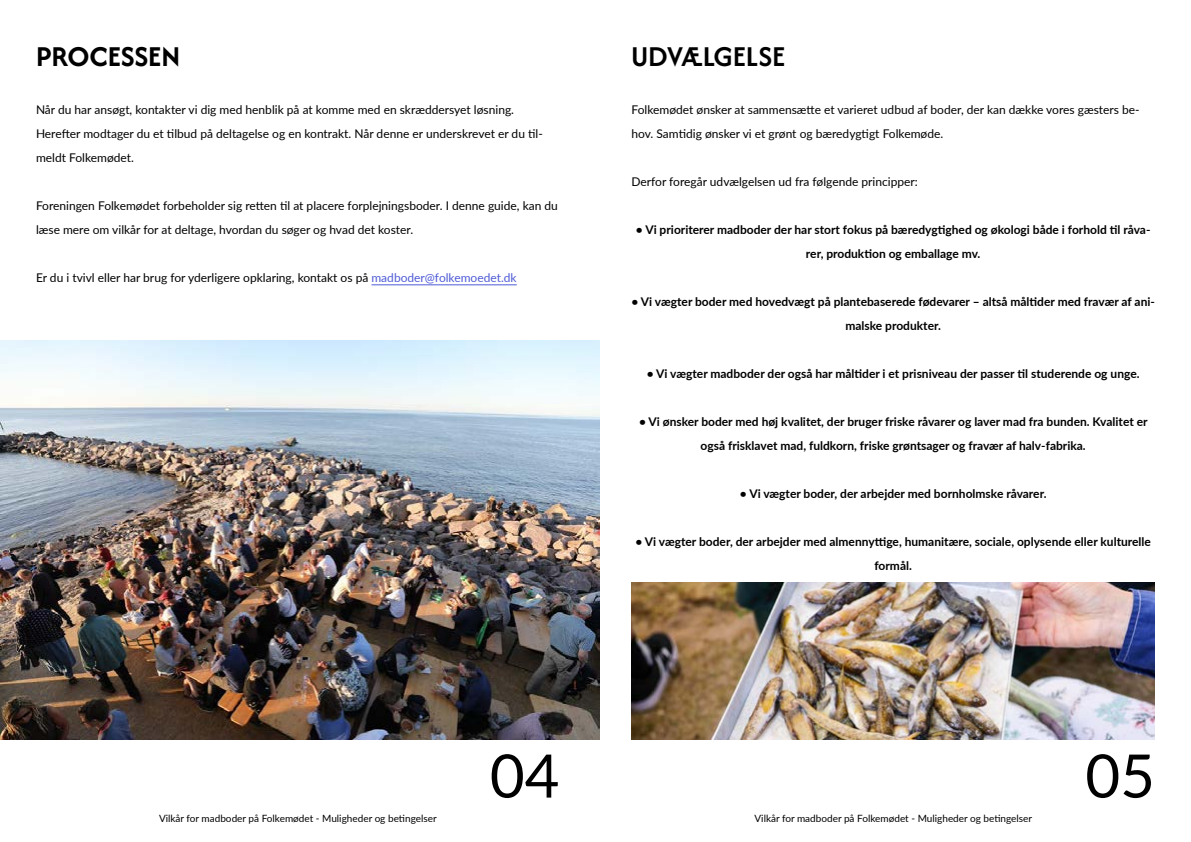
<style>
.page{position:relative;width:1191px;height:842px;background:#fff}
.page>*{position:absolute;margin:0;border:0;box-sizing:border-box;transform-origin:0 0}
.t1{font:60px "Lato";color:#000}
.t2{font:600 30px "Afacad";color:#000}
.t3{font:30px "Afacad";color:#000}
.t4{font:12px/24px "Lato";color:#000}
.t5{font:700 12px/24px "Lato";color:#000;text-align:center}
.t6{font:10px "Lato";color:#000}
.s1{color:#4f5cd6}
</style>
<div class="page">
<hr style="left:371px;top:285px;width:146px;height:1px;background:#4f5cd6">
<img style="left:0;top:340px;width:599px;height:399px">
<img style="left:631px;top:583px;width:524px;height:156px">
<h2 class="t3" style="left:36px;top:38px;width:146px">PROCESSEN</h2>
<p class="t4" style="left:36px;top:97px;width:508px">Når du har ansøgt, kontakter vi dig med henblik på at komme med en skræddersyet løsning.<br>Herefter modtager du et tilbud på deltagelse og en kontrakt. Når denne er underskrevet er du til&shy;meldt Folkemødet.</p>
<p class="t4" style="left:36px;top:193px;width:523px">Foreningen Folkemødet forbeholder sig retten til at placere forplejningsboder. I denne guide, kan du læse mere om vilkår for at deltage, hvordan du søger og hvad det koster.</p>
<p class="t4" style="left:36px;top:265px;width:482px">Er du i tvivl eller har brug for yderligere opklaring, kontakt os på <span class="s1">madboder@folkemoedet.dk</span></p>
<p class="t6" style="left:159px;top:811px;width:279px">Vilkår for madboder på Folkemødet - Muligheder og betingelser</p>
<h1 class="t1" style="left:490px;top:733px;width:71px">04</h1>
<h2 class="t2" style="left:631px;top:37px;width:155px">UDVÆLGELSE</h2>
<p class="t4" style="left:631px;top:97px;width:509px">Folkemødet ønsker at sammensætte et varieret udbud af boder, der kan dække vores gæsters be&shy;hov. Samtidig ønsker vi et grønt og bæredygtigt Folkemøde.</p>
<p class="t4" style="left:631px;top:169px;width:288px">Derfor foregår udvælgelsen ud fra følgende principper:</p>
<p class="t5" style="left:636px;top:217px;width:516px">• Vi prioriterer madboder der har stort fokus på bæredygtighed og økologi både i forhold til råva&shy;rer, produktion og emballage mv.</p>
<p class="t5" style="left:631px;top:289px;width:525px">• Vi vægter boder med hovedvægt på plantebaserede fødevarer – altså måltider med fravær af ani&shy;malske produkter.</p>
<p class="t5" style="left:647px;top:361px;width:494px">• Vi vægter madboder der også har måltider i et prisniveau der passer til studerende og unge.</p>
<p class="t5" style="left:639px;top:409px;width:510px">• Vi ønsker boder med høj kvalitet, der bruger friske råvarer og laver mad fra bunden. Kvalitet er også frisklavet mad, fuldkorn, friske grøntsager og fravær af halv-fabrika.</p>
<p class="t5" style="left:740px;top:481px;width:308px">• Vi vægter boder, der arbejder med bornholmske råvarer.</p>
<p class="t5" style="left:635px;top:529px;width:517px">• Vi vægter boder, der arbejder med almennyttige, humanitære, sociale, oplysende eller kulturelle formål.</p>
<p class="t6" style="left:754px;top:811px;width:279px">Vilkår for madboder på Folkemødet - Muligheder og betingelser</p>
<h1 class="t1" style="left:1085px;top:733px;width:71px">05</h1>
</div>
